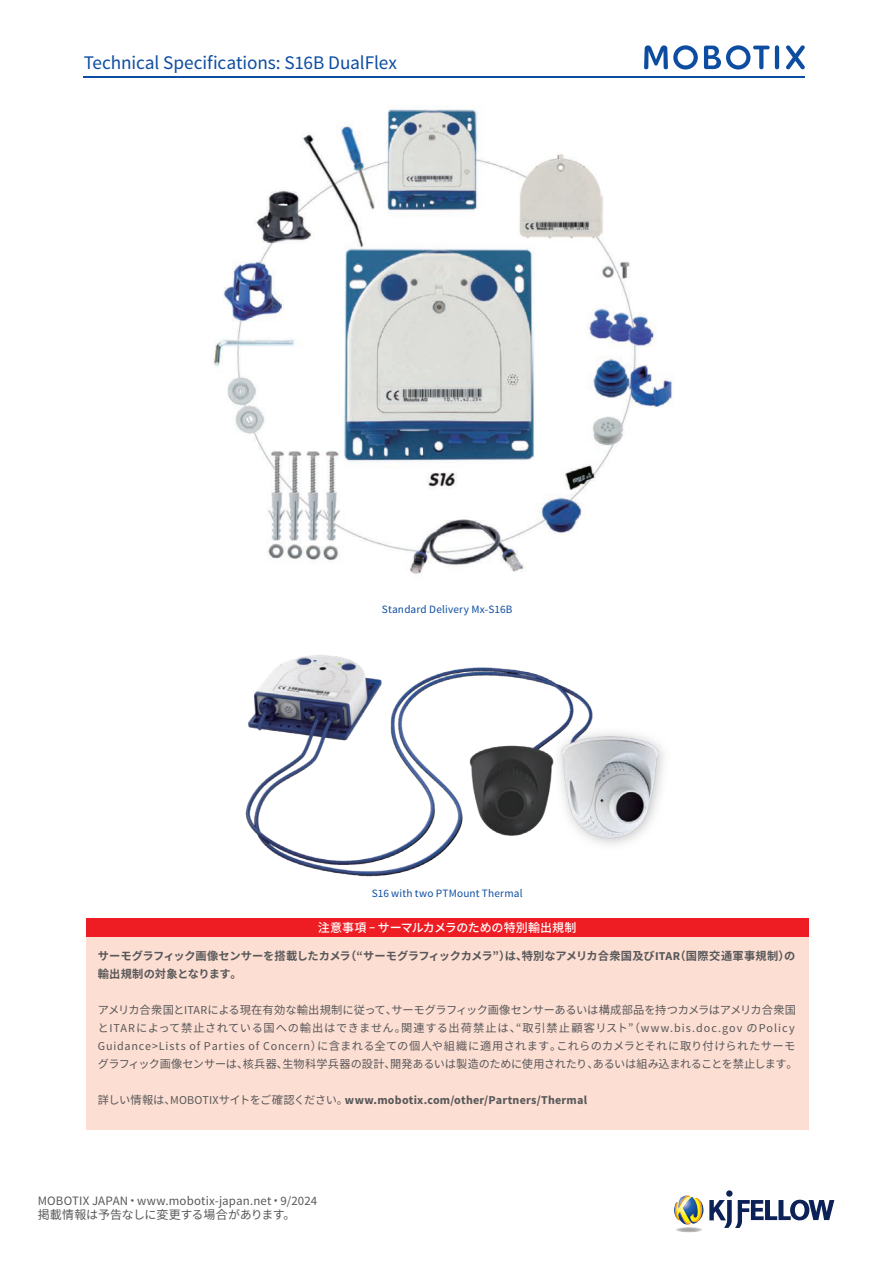
<style>
.page{position:relative;width:893px;height:1263px;background:#fff}
.page>*{position:absolute;margin:0;border:0;box-sizing:border-box;transform-origin:0 0}
.t1{font:19.2px "Source Sans Pro";letter-spacing:-.005em;color:#0d4da1}
.t2{font:12.9px "Source Sans Pro";letter-spacing:.01em;color:#57585a}
.t3{font:700 12px "Source Sans Pro";letter-spacing:.02em;color:#57585a}
.t4{font:500 12px "Noto Sans CJ Kjp";letter-spacing:-.02em;color:#fff}
.t5{font:12px "Noto Sans CJ Kjp";letter-spacing:-.015em;color:#57585a}
.t6{font:11.25px/18px "Noto Sans CJ Kjp";letter-spacing:.01em;color:#57585a}
.t7{font:700 11.25px/18px "Noto Sans CJ Kjp";letter-spacing:-.005em;color:#57585a}
.t8{font:11.25px "Source Sans Pro";letter-spacing:.015em;color:#0d4da1}
.s1{font-family:"Source Sans Pro";font-weight:600;font-size:12.9px}
.s2{font-family:"Source Sans Pro";font-size:12px}
.s3{font-family:"Noto Sans CJ Kjp";font-weight:400;font-size:11.25px}
.s4{font-weight:400}
.s5{font-family:"Noto Sans CJ Kjp";font-size:12px}
</style>
<div class="page">
<img style="left:213px;top:105px;width:459px;height:772px">
<div style="left:86px;top:918px;width:722px;height:20px;background:#ee1d23"></div>
<div style="left:86px;top:938px;width:722px;height:192px;background:#fdded2"></div>
<hr style="left:83px;top:76px;width:721px;height:2px;background:#0d4da1">
<hr style="left:775px;top:45px;width:4px;height:24px;background:#0d4da1;border-radius:2px">
<svg style="left:786px;top:45px;width:19px;height:24px"></svg>
<svg style="left:644px;top:45px;width:54px;height:25px"></svg>
<svg style="left:704px;top:45px;width:66px;height:25px"></svg>
<svg style="left:709px;top:1200px;width:125px;height:28px"></svg>
<svg style="left:726px;top:1190px;width:7px;height:7px"></svg>
<svg style="left:674px;top:1195px;width:29px;height:30px"></svg>
<svg style="left:676px;top:1227px;width:26px;height:5px"></svg>
<h1 class="t1" style="left:84px;top:51px;width:315px">Technical Specifications: S16B DualFlex</h1>
<p class="t8" style="left:382px;top:603px;width:132px">Standard Delivery Mx-S16B</p>
<p class="t8" style="left:372px;top:886px;width:152px">S16 with two PTMount Thermal</p>
<p class="t4" style="left:318px;top:921px;width:260px">注意事項 <span class="s1">–</span> サーマルカメラのための特別輸出規制</p>
<p class="t7" style="left:98px;top:947px;width:699px">サーモグラフィック画像センサーを搭載したカメラ（“サーモグラフィックカメラ”）は、特別なアメリカ合衆国及び<span class="s2">ITAR</span>（国際交通軍事規制）の輸出規制の対象となります。</p>
<p class="t6" style="left:98px;top:1001px;width:701px">アメリカ合衆国と<span class="s2">ITAR</span>による現在有効な輸出規制に従って、サーモグラフィック画像センサーあるいは構成部品を持つカメラはアメリカ合衆国と<span class="s2">ITAR</span>によって禁止されている国への輸出はできません。関連する出荷禁止は、“取引禁止顧客リスト”（<span class="s2">www.bis.doc.gov</span> の<span class="s2">Policy Guidance&gt;Lists of Parties of Concern</span>）に含まれる全ての個人や組織に適用されます。これらのカメラとそれに取り付けられたサーモグラフィック画像センサーは、核兵器、生物科学兵器の設計、開発あるいは製造のために使用されたり、あるいは組み込まれることを禁止します。</p>
<p class="t3" style="left:98px;top:1092px;width:491px"><span class="s3">詳しい情報は、</span><span class="s4">MOBOTIX</span><span class="s3">サイトをご確認ください。</span>www.mobotix.com/other/Partners/Thermal</p>
<p class="t2" style="left:38px;top:1192px;width:281px">MOBOTIX JAPAN<span class="s5">・</span>www.mobotix-japan.net<span class="s5">・</span>9/2024</p>
<p class="t5" style="left:38px;top:1208px;width:259px">掲載情報は予告なしに変更する場合があります。</p>
</div>
